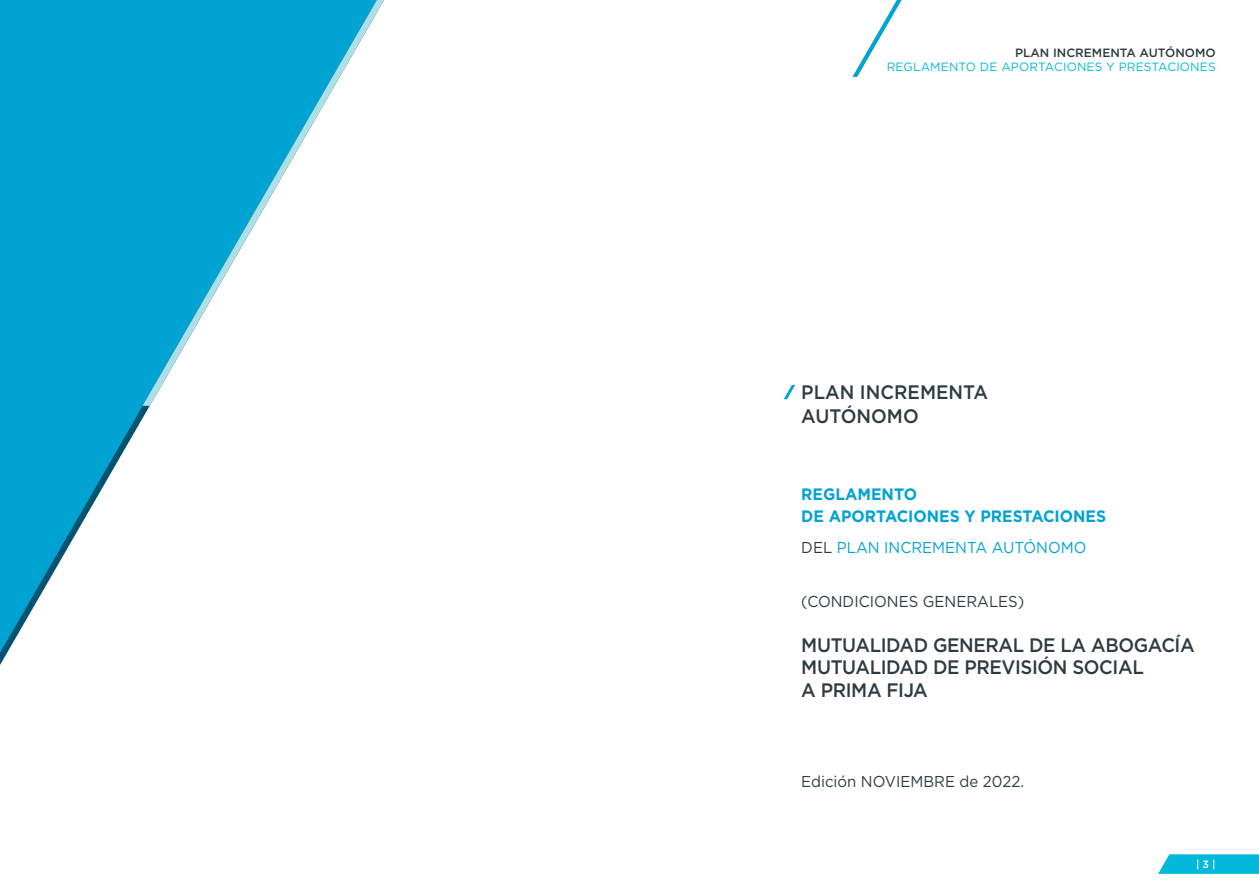
<style>
.page{position:relative;width:1259px;height:893px;background:#fff}
.page>*{position:absolute;margin:0;border:0;box-sizing:border-box;transform-origin:0 0}
.t1{font:500 19.5px/22.5px "Gotham";letter-spacing:-.02em;color:#2f3b41;scale:.95 1}
.t2{font:500 19.5px/24px "Gotham";color:#2f3b41;scale:.95 1}
.t3{font:700 16.5px/22.5px "Gotham";color:#00a3d1;scale:.95 1}
.t4{font:15.75px "Gotham";color:#2f3b41;scale:.95 1}
.t5{font:15.75px "Gotham";color:#00a3d1;scale:.95 1}
.t6{font:12px "Gotham";letter-spacing:.01em;color:#03b8da}
.t7{font:500 12px "Gotham";color:#2f3b41}
.t8{font:500 10.5px "Gotham";color:#fff}
.s1{color:#2f3b41}
</style>
<div class="page">
<svg style="left:1158px;top:854px;width:101px;height:20px;background:#16bddc"></svg>
<svg style="left:852px;top:0;width:50px;height:77px"></svg>
<svg style="left:0;top:0;width:150px;height:665px;fill:#00a3d1"></svg>
<svg style="left:142px;top:0;width:242px;height:406px"></svg>
<svg style="left:784px;top:385px;width:11px;height:14px"></svg>
<p class="t7" style="left:1015px;top:45px;width:202px">PLAN INCREMENTA AUTÓNOMO</p>
<p class="t6" style="left:886px;top:59px;width:330px">REGLAMENTO DE APORTACIONES Y PRESTACIONES</p>
<p class="t2" style="left:801px;top:380px;width:198px">PLAN INCREMENTA<br>AUTÓNOMO</p>
<p class="t3" style="left:801px;top:482px;width:322px">REGLAMENTO<br>DE APORTACIONES Y PRESTACIONES</p>
<p class="t5" style="left:801px;top:538px;width:302px"><span class="s1">DEL</span> PLAN INCREMENTA AUTÓNOMO</p>
<p class="t4" style="left:801px;top:591px;width:236px">(CONDICIONES GENERALES)</p>
<p class="t1" style="left:801px;top:633px;width:416px">MUTUALIDAD GENERAL DE LA ABOGACÍA<br>MUTUALIDAD DE PREVISIÓN SOCIAL<br>A PRIMA FIJA</p>
<p class="t4" style="left:801px;top:771px;width:236px">Edición NOVIEMBRE de 2022.</p>
<p class="t8" style="left:1196px;top:857px;width:21px">| 3 |</p>
</div>
